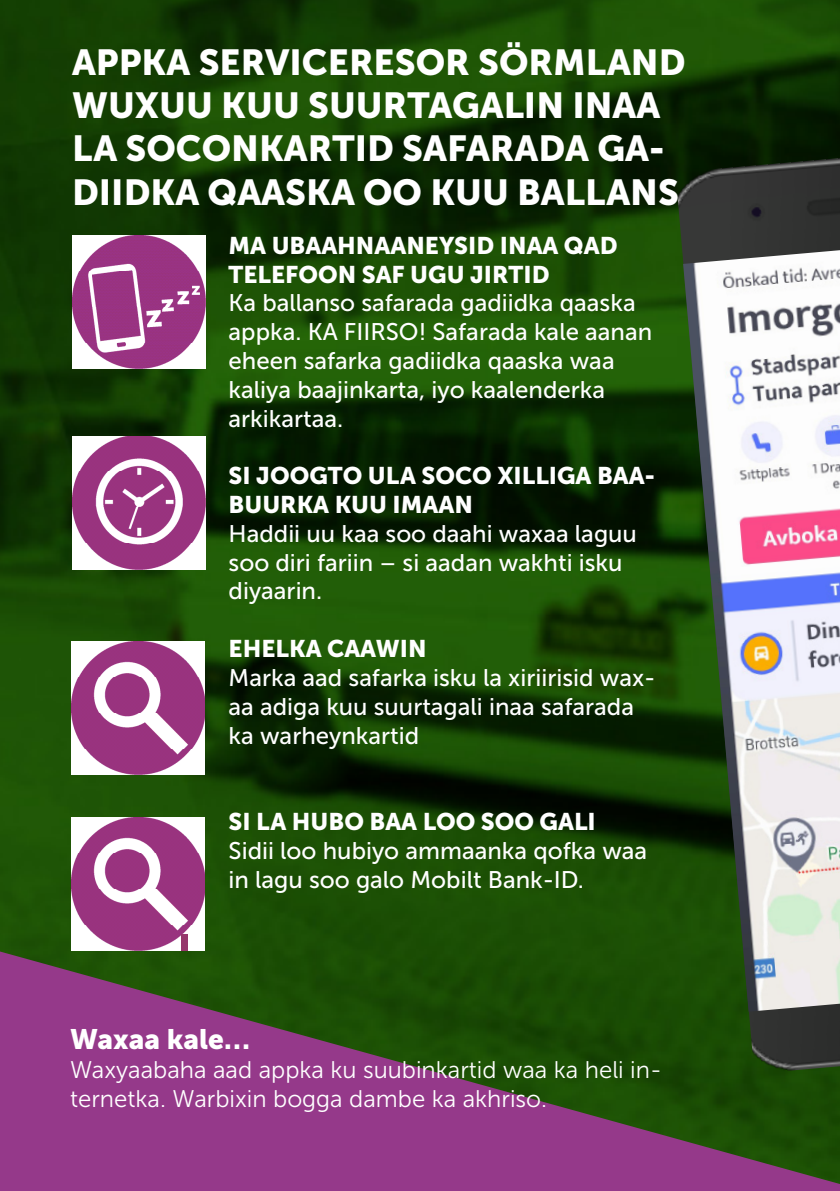
<style>
.page{position:relative;width:840px;height:1191px;background:#fff}
.page>*{position:absolute;margin:0;border:0;box-sizing:border-box;transform-origin:0 0}
.t1{font:36px/43.2px "Museo Sans 900";color:#fff}
.t2{font:28px "Museo Sans 900";color:#fff}
.t3{font:24px/28.8px "Museo Sans 500";color:#fff}
.t4{font:24px/28.8px "Museo Sans 900";color:#fff}
.t5{font:24px/28.8px "Museo Sans 300";color:#fff}
.s1{font-family:"Museo Sans 900"}
</style>
<div class="page">
<img style="left:0;top:0;width:839px;height:931px">
<img style="left:675px;top:158px;width:164px;height:773px">
<img style="left:72px;top:236px;width:133px;height:133px">
<img style="left:72px;top:436px;width:133px;height:133px">
<svg style="left:0;top:931px;width:839px;height:260px;background:#594249"></svg>
<img style="left:72px;top:817px;width:133px;height:133px">
<div style="left:182px;top:934px;width:6px;height:16px;background:#96376c"></div>
<img style="left:72px;top:641px;width:133px;height:133px">
<img style="left:682px;top:250px;width:157px;height:761px">
<p class="t1" style="left:72px;top:41px;width:614px">APPKA SERVICERESOR SÖRMLAND<br>WUXUU KUU SUURTAGALIN INAA<br>LA SOCONKARTID SAFARADA GA-<br>DIIDKA QAASKA OO KUU BALLANS</p>
<p class="t4" style="left:228px;top:231px;width:390px">MA UBAAHNAANEYSID INAA QAD<br>TELEFOON SAF UGU JIRTID</p>
<p class="t3" style="left:228px;top:289px;width:425px">Ka ballanso safarada gadiidka qaaska appka. KA FIIRSO! Safarada kale aanan eheen safarka gadiidka qaaska waa kaliya baajinkarta, iyo kaalenderka arkikartaa.</p>
<p class="t4" style="left:228px;top:461px;width:428px">SI JOOGTO ULA SOCO XILLIGA BAA-<br>BUURKA KUU IMAAN</p>
<p class="t3" style="left:228px;top:519px;width:409px">Haddii uu kaa soo daahi waxaa laguu soo diri fariin – si aadan wakhti isku diyaarin.</p>
<p class="t3" style="left:228px;top:634px;width:428px"><span class="s1">EHELKA CAAWIN<br></span>Marka aad safarka isku la xiriirisid wax&shy;aa adiga kuu suurtagali inaa safarada ka warheynkartid</p>
<p class="t3" style="left:228px;top:807px;width:420px"><span class="s1">SI LA HUBO BAA LOO SOO GALI<br></span>Sidii loo hubiyo ammaanka qofka waa in lagu soo galo Mobilt Bank-ID.</p>
<p class="t2" style="left:70px;top:1023px;width:181px">Waxaa kale…</p>
<p class="t5" style="left:70px;top:1055px;width:593px">Waxyaabaha aad appka ku suubinkartid waa ka heli in&shy;ternetka. Warbixin bogga dambe ka akhriso.</p>
</div>
